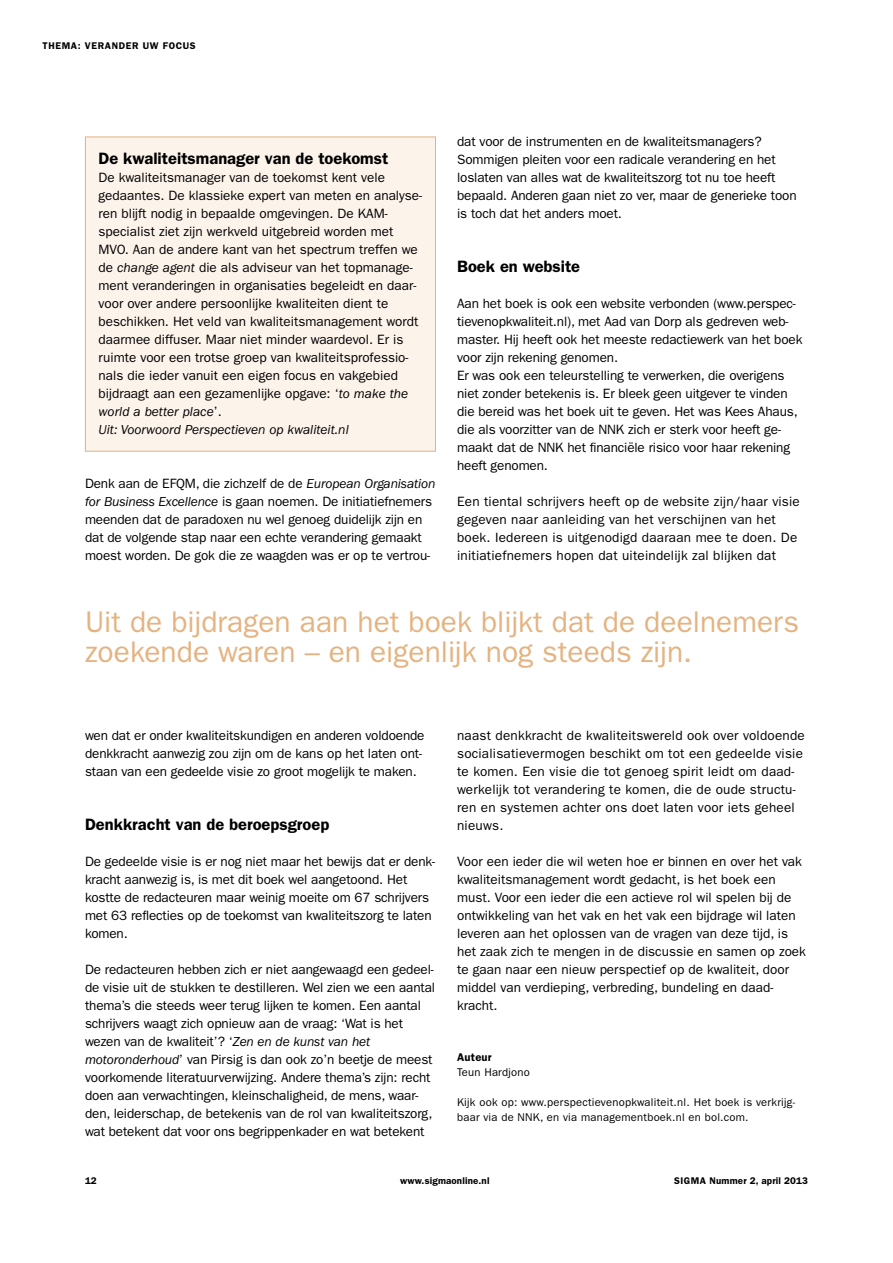
<style>
.page{position:relative;width:893px;height:1263px;background:#fff}
.page>*{position:absolute;margin:0;border:0;box-sizing:border-box;transform-origin:0 0}
.t1{font:30px/30px "ITC Franklin Gothic Std";color:#e4b381}
.t2{font:600 16.5px "ITC Franklin Gothic Std";color:#000}
.t3{font:13.5px/18px "ITC Franklin Gothic Std";letter-spacing:-.01em;color:#000}
.t4{font:13.5px/18px "ITC Franklin Gothic Std";letter-spacing:.015em;color:#000}
.t5{font:11.25px/15px "ITC Franklin Gothic Std";letter-spacing:.02em;color:#000}
.t6{font:600 11.25px "ITC Franklin Gothic Std";color:#000}
.t7{font:600 9.75px "ITC Franklin Gothic Std";letter-spacing:.015em;color:#000}
.t8{font:600 9.75px "ITC Franklin Gothic Std";letter-spacing:.065em;color:#000}
.s1{font-style:italic}
</style>
<div class="page">
<div style="left:85px;top:137px;width:350px;height:314px;background:#fcf3eb"></div>
<div style="left:85px;top:137px;width:351px;height:315px;border:1px solid #e4b381"></div>
<p class="t8" style="left:43px;top:40px;width:155px">Thema: verander uw focus</p>
<p class="t2" style="left:99px;top:148px;width:291px">De kwaliteitsmanager van de toekomst</p>
<p class="t3" style="left:99px;top:168px;width:325px">De kwaliteitsmanager van de toekomst kent vele gedaantes. De klassieke expert van meten en analyse&shy;ren blijft nodig in bepaalde omgevingen. De KAM&shy;specialist ziet zijn werkveld uitgebreid worden met MVO. Aan de andere kant van het spectrum treffen we de <span class="s1">change agent</span> die als adviseur van het topmanage&shy;ment veranderingen in organisaties begeleidt en daar&shy;voor over andere persoonlijke kwaliteiten dient te beschikken. Het veld van kwaliteitsmanagement wordt daarmee diffuser. Maar niet minder waardevol. Er is ruimte voor een trotse groep van kwaliteitsprofessio&shy;nals die ieder vanuit een eigen focus en vakgebied bijdraagt aan een gezamenlijke opgave: ‘<span class="s1">to make the world a better place</span>’.<br><span class="s1">Uit: Voorwoord Perspectieven op kwaliteit.nl</span></p>
<p class="t3" style="left:85px;top:474px;width:352px">Denk aan de EFQM, die zichzelf de de <span class="s1">European Organisation for Business Excellence</span> is gaan noemen. De initiatiefnemers meenden dat de paradoxen nu wel genoeg duidelijk zijn en dat de volgende stap naar een echte verandering gemaakt moest worden. De gok die ze waagden was er op te vertrou-</p>
<p class="t3" style="left:457px;top:132px;width:341px">dat voor de instrumenten en de kwaliteitsmanagers?<br>Sommigen pleiten voor een radicale verandering en het loslaten van alles wat de kwaliteitszorg tot nu toe heeft bepaald. Anderen gaan niet zo ver, maar de generieke toon is toch dat het anders moet.</p>
<p class="t2" style="left:457px;top:256px;width:125px">Boek en website</p>
<p class="t3" style="left:457px;top:294px;width:347px">Aan het boek is ook een website verbonden (www.perspec&shy;tievenopkwaliteit.nl), met Aad van Dorp als gedreven web&shy;master. Hij heeft ook het meeste redactiewerk van het boek voor zijn rekening genomen.<br>Er was ook een teleurstelling te verwerken, die overigens niet zonder betekenis is. Er bleek geen uitgever te vinden die bereid was het boek uit te geven. Het was Kees Ahaus, die als voorzitter van de NNK zich er sterk voor heeft ge&shy;maakt dat de NNK het financiële risico voor haar rekening heeft genomen.</p>
<p class="t4" style="left:457px;top:492px;width:344px">Een tiental schrijvers heeft op de website zijn/haar visie gegeven naar aanleiding van het verschijnen van het boek. Iedereen is uitgenodigd daaraan mee te doen. De initiatiefnemers hopen dat uiteindelijk zal blijken dat</p>
<h1 class="t1" style="left:85px;top:607px;width:715px">Uit de bijdragen aan het boek blijkt dat de deelnemers zoekende waren – en eigenlijk nog steeds zijn.</h1>
<p class="t3" style="left:85px;top:726px;width:341px">wen dat er onder kwaliteitskundigen en anderen voldoende denkkracht aanwezig zou zijn om de kans op het laten ont&shy;staan van een gedeelde visie zo groot mogelijk te maken.</p>
<p class="t2" style="left:85px;top:814px;width:246px">Denkkracht van de beroepsgroep</p>
<p class="t3" style="left:85px;top:852px;width:352px">De gedeelde visie is er nog niet maar het bewijs dat er denk&shy;kracht aanwezig is, is met dit boek wel aangetoond. Het kostte de redacteuren maar weinig moeite om 67 schrijvers met 63 reflecties op de toekomst van kwaliteitszorg te laten komen.</p>
<p class="t3" style="left:85px;top:960px;width:352px">De redacteuren hebben zich er niet aangewaagd een gedeel&shy;de visie uit de stukken te destilleren. Wel zien we een aantal thema’s die steeds weer terug lijken te komen. Een aantal schrijvers waagt zich opnieuw aan de vraag: ‘Wat is het wezen van de kwaliteit’? ‘<span class="s1">Zen en de kunst van het motoronderhoud</span>’ van Pirsig is dan ook zo’n beetje de meest voorkomende literatuurverwijzing. Andere thema’s zijn: recht doen aan verwachtingen, kleinschaligheid, de mens, waar&shy;den, leiderschap, de betekenis van de rol van kwaliteitszorg, wat betekent dat voor ons begrippenkader en wat betekent</p>
<p class="t4" style="left:457px;top:726px;width:349px">naast denkkracht de kwaliteitswereld ook over voldoende socialisatievermogen beschikt om tot een gedeelde visie te komen. Een visie die tot genoeg spirit leidt om daad&shy;werkelijk tot verandering te komen, die de oude structu&shy;ren en systemen achter ons doet laten voor iets geheel nieuws.</p>
<p class="t3" style="left:457px;top:852px;width:350px">Voor een ieder die wil weten hoe er binnen en over het vak kwaliteitsmanagement wordt gedacht, is het boek een must. Voor een ieder die een actieve rol wil spelen bij de ontwikkeling van het vak en het vak een bijdrage wil laten leveren aan het oplossen van de vragen van deze tijd, is het zaak zich te mengen in de discussie en samen op zoek te gaan naar een nieuw perspectief op de kwaliteit, door middel van verdieping, verbreding, bundeling en daad&shy;kracht.</p>
<p class="t6" style="left:457px;top:1050px;width:36px">Auteur</p>
<p class="t5" style="left:457px;top:1064px;width:74px">Teun Hardjono</p>
<p class="t5" style="left:457px;top:1094px;width:340px">Kijk ook op: www.perspectievenopkwaliteit.nl. Het boek is verkrijg&shy;baar via de NNK, en via managementboek.nl en bol.com.</p>
<p class="t7" style="left:85px;top:1175px;width:13px">12</p>
<p class="t7" style="left:400px;top:1175px;width:91px">www.sigmaonline.nl</p>
<p class="t7" style="left:674px;top:1175px;width:135px">SIGMA Nummer 2, april 2013</p>
</div>
